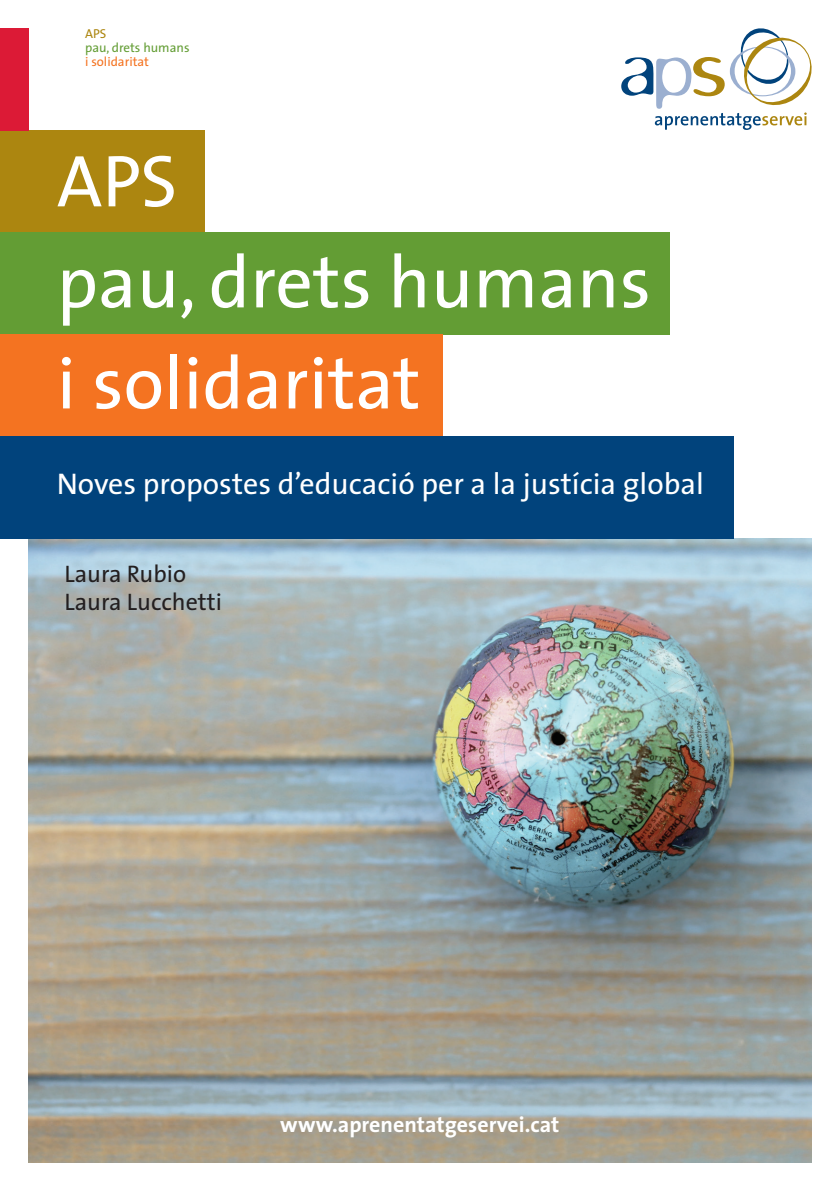
<style>
.page{position:relative;width:840px;height:1191px;background:#fff}
.page>*{position:absolute;margin:0;border:0;box-sizing:border-box;transform-origin:0 0}
.t1{font:74px "The Sans";color:#fff}
.t2{font:30px "The Sans";color:#fff}
.t3{font:24px "The Sans";color:#231f20}
.t4{font:700 22px "The Sans";color:#fff}
.t5{font:13px "The Sans";color:#639d34}
.t6{font:13px "The Sans";color:#f47321}
.t7{font:13px "The Sans";color:#ac8610}
</style>
<div class="page">
<img style="left:28px;top:539px;width:783px;height:623px">
<div style="left:0;top:130px;width:204px;height:102px;background:#ac8610"></div>
<div style="left:0;top:232px;width:669px;height:103px;background:#639d34"></div>
<div style="left:0;top:335px;width:442px;height:102px;background:#f47321"></div>
<div style="left:0;top:437px;width:733px;height:102px;background:#01437c"></div>
<div style="left:0;top:28px;width:28px;height:102px;background:#dc1a36"></div>
<svg style="left:621px;top:28px;width:191px;height:102px"></svg>
<p class="t7" style="left:85px;top:23px;width:23px">APS</p>
<p class="t5" style="left:85px;top:37px;width:106px">pau, drets humans</p>
<p class="t6" style="left:85px;top:51px;width:65px">i solidaritat</p>
<p class="t1" style="left:57px;top:120px;width:122px">APS</p>
<p class="t1" style="left:57px;top:221px;width:595px">pau, drets humans</p>
<p class="t1" style="left:57px;top:322px;width:365px">i solidaritat</p>
<p class="t2" style="left:57px;top:459px;width:648px">Noves propostes d’educació per a la justícia global</p>
<p class="t3" style="left:65px;top:554px;width:123px">Laura Rubio</p>
<p class="t3" style="left:65px;top:582px;width:159px">Laura Lucchetti</p>
<p class="t4" style="left:280px;top:1106px;width:280px">www.aprenentatgeservei.cat</p>
</div>
